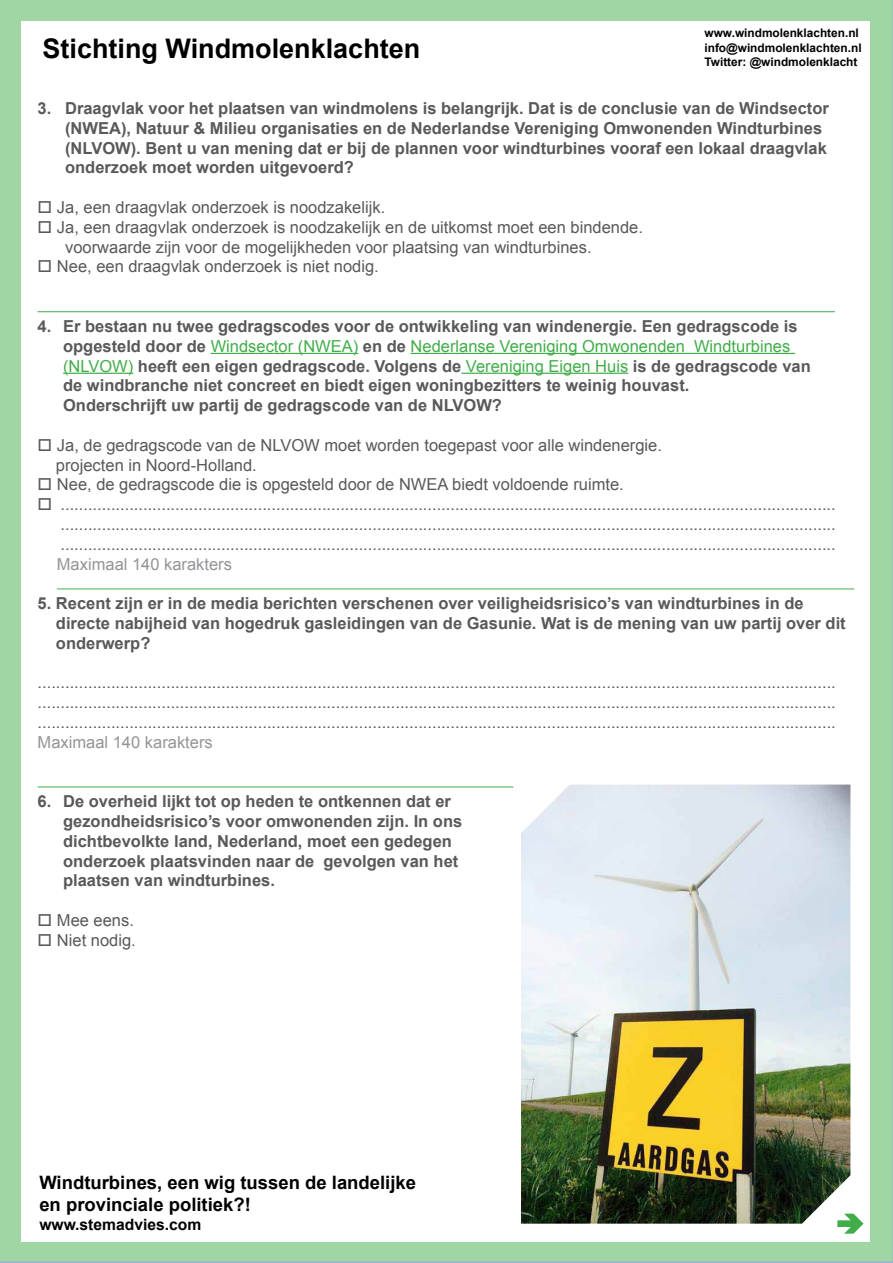
<style>
.page{position:relative;width:893px;height:1263px;background:#a0d6a4}
.page>*{position:absolute;margin:0;border:0;box-sizing:border-box;transform-origin:0 0}
.t1{font:700 27px "Arial";color:#000}
.t2{font:700 18.45px/22.2px "Arial";color:#000}
.t3{font:16.5px/19.8px "Arial";color:#58595b}
.t4{font:700 16.5px/19.8px "Arial";color:#58595b}
.t5{font:16.5px "Arial";color:#939598}
.t6{font:700 15.6px "Arial";color:#000}
.t7{font:700 11.85px/14.2px "Arial";color:#000}
.s1{font-weight:400;color:#41ad49}
</style>
<div class="page">
<div style="left:21px;top:21px;width:849px;height:1221px;background:#fff"></div>
<hr style="left:211px;top:353px;width:147px;height:1px;background:#41ad49">
<hr style="left:411px;top:353px;width:384px;height:1px;background:#41ad49">
<hr style="left:63px;top:373px;width:70px;height:1px;background:#41ad49">
<hr style="left:461px;top:373px;width:167px;height:1px;background:#41ad49">
<hr style="left:38px;top:311px;width:797px;height:1px;background:#41ad49">
<hr style="left:57px;top:589px;width:797px;height:1px;background:#41ad49">
<hr style="left:38px;top:787px;width:475px;height:1px;background:#41ad49">
<img style="left:521px;top:784px;width:329px;height:440px">
<svg style="left:837px;top:1213px;width:26px;height:21px"></svg>
<h1 class="t1" style="left:43px;top:30px;width:379px">Stichting Windmolenklachten</h1>
<p class="t7" style="left:704px;top:27px;width:159px">www.windmolenklachten.nl info@windmolenklachten.nl<br>Twitter: @windmolenklacht</p>
<p class="t4" style="left:65px;top:99px;width:765px;text-indent:-28px">3. Draagvlak voor het plaatsen van windmolens is belangrijk. Dat is de conclusie van de Windsector (NWEA), Natuur &amp; Milieu organisaties en de Nederlandse Vereniging Omwonenden Windturbines (NLVOW). Bent u van mening dat er bij de plannen voor windturbines vooraf een lokaal draagvlak onderzoek moet worden uitgevoerd?</p>
<p class="t3" style="left:38px;top:198px;width:349px">□ Ja, een draagvlak onderzoek is noodzakelijk.</p>
<p class="t3" style="left:65px;top:217px;width:579px;text-indent:-28px">□ Ja, een draagvlak onderzoek is noodzakelijk en de uitkomst moet een bindende. voorwaarde zijn voor de mogelijkheden voor plaatsing van windturbines.</p>
<p class="t3" style="left:38px;top:257px;width:343px">□ Nee, een draagvlak onderzoek is niet nodig.</p>
<p class="t4" style="left:63px;top:317px;width:749px;text-indent:-25px">4. Er bestaan nu twee gedragscodes voor de ontwikkeling van windenergie. Een gedragscode is opgesteld door de <span class="s1">Windsector (NWEA)</span> en de <span class="s1">Nederlanse Vereniging Omwonenden Windturbines (NLVOW)</span> heeft een eigen gedragscode. Volgens de <span class="s1">Vereniging Eigen Huis</span> is de gedragscode van de windbranche niet concreet en biedt eigen woningbezitters te weinig houvast.<br>Onderschrijft uw partij de gedragscode van de NLVOW?</p>
<p class="t3" style="left:56px;top:435px;width:607px;text-indent:-18px">□ Ja, de gedragscode van de NLVOW moet worden toegepast voor alle windenergie. projecten in Noord-Holland.</p>
<p class="t3" style="left:38px;top:475px;width:588px">□ Nee, de gedragscode die is opgesteld door de NWEA biedt voldoende ruimte.</p>
<p class="t3" style="left:61px;top:495px;width:777px;text-align:justify;text-indent:-23px">□ ......................................................................................................................................................................... ......................................................................................................................................................................... .........................................................................................................................................................................</p>
<p class="t5" style="left:57px;top:553px;width:177px">Maximaal 140 karakters</p>
<p class="t4" style="left:56px;top:594px;width:791px;text-indent:-18px">5. Recent zijn er in de media berichten verschenen over veiligheidsrisico’s van windturbines in de directe nabijheid van hogedruk gasleidingen van de Gasunie. Wat is de mening van uw partij over dit onderwerp?</p>
<p class="t3" style="left:38px;top:673px;width:800px;text-align:justify">.............................................................................................................................................................................. .............................................................................................................................................................................. ..............................................................................................................................................................................</p>
<p class="t5" style="left:38px;top:731px;width:177px">Maximaal 140 karakters</p>
<p class="t4" style="left:63px;top:792px;width:401px;text-indent:-25px">6. De overheid lijkt tot op heden te ontkennen dat er gezondheidsrisico’s voor omwonenden zijn. In ons dichtbevolkte land, Nederland, moet een gedegen onderzoek plaatsvinden naar de gevolgen van het plaatsen van windturbines.</p>
<p class="t3" style="left:38px;top:910px;width:98px">□ Mee eens.</p>
<p class="t3" style="left:38px;top:930px;width:100px">□ Niet nodig.</p>
<p class="t2" style="left:39px;top:1172px;width:378px">Windturbines, een wig tussen de landelijke en provinciale politiek?!</p>
<p class="t6" style="left:39px;top:1214px;width:163px">www.stemadvies.com</p>
</div>
